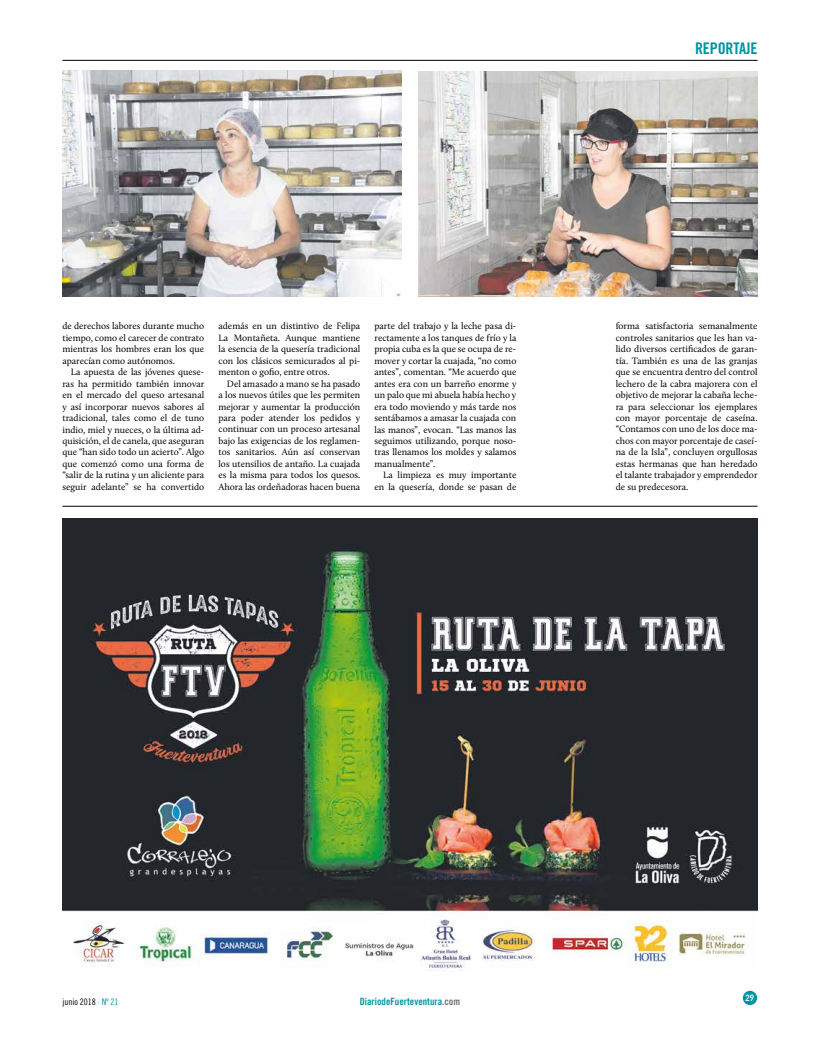
<style>
.page{position:relative;width:820px;height:1049px;background:#fff}
.page>*{position:absolute;margin:0;border:0;box-sizing:border-box;transform-origin:0 0}
.t1{font:16px "Trade Gothic LT Std Bd Cn 20";letter-spacing:-.01em;color:#0093a2}
.t2{font:10px "Trade Gothic LT Std Bd Cn 20";color:#0093a2}
.t3{font:9.5px/11.5px "Calluna";color:#000;text-align:justify}
.t4{font:9px "Trade Gothic LT Std Cn 18";color:#000}
.t5{font:9px "DIN Mittelschrift Std";color:#fff}
.s1{color:#0093a2}
.s2{color:#706f6f}
</style>
<div class="page">
<hr style="left:62px;top:60px;width:695px;height:1px;background:#000">
<div style="left:742px;top:991px;width:14px;height:14px;background:#0093a2;border-radius:50%"></div>
<hr style="left:62px;top:506px;width:695px;height:1px;background:#000">
<img style="left:418px;top:72px;width:339px;height:225px">
<img style="left:62px;top:71px;width:339px;height:226px">
<img style="left:62px;top:518px;width:695px;height:454px">
<h1 class="t1" style="left:694px;top:39px;width:64px">REPORTAJE</h1>
<p class="t3" style="left:62px;top:320px;width:143px">de derechos labores durante mucho tiempo, como el carecer de contrato mientras los hombres eran los que aparecían como autónomos.</p>
<p class="t3" style="left:62px;top:366px;width:143px;text-indent:9px">La apuesta de las jóvenes quese&shy;ras ha permitido también innovar en el mercado del queso artesanal y así incorporar nuevos sabores al tradicional, tales como el de tuno indio, miel y nueces, o la última ad&shy;quisición, el de canela, que aseguran que “han sido todo un acierto”. Algo que comenzó como una forma de “salir de la rutina y un aliciente para seguir adelante” se ha convertido</p>
<p class="t3" style="left:218px;top:320px;width:143px">además en un distintivo de Felipa La Montañeta. Aunque mantiene la esencia de la quesería tradicional con los clásicos semicurados al pi&shy;menton o gofio, entre otros.</p>
<p class="t3" style="left:218px;top:378px;width:143px;text-indent:9px">Del amasado a mano se ha pasado a los nuevos útiles que les permiten mejorar y aumentar la producción para poder atender los pedidos y continuar con un proceso artesanal bajo las exigencias de los reglamen&shy;tos sanitarios. Aún así conservan los utensilios de antaño. La cuajada es la misma para todos los quesos.<br>Ahora las ordeñadoras hacen buena</p>
<p class="t3" style="left:374px;top:320px;width:143px">parte del trabajo y la leche pasa di&shy;rectamente a los tanques de frío y la propia cuba es la que se ocupa de re&shy;mover y cortar la cuajada, “no como antes”, comentan. “Me acuerdo que antes era con un barreño enorme y un palo que mi abuela había hecho y era todo moviendo y más tarde nos sentábamos a amasar la cuajada con las manos”, evocan. “Las manos las seguimos utilizando, porque noso&shy;tras llenamos los moldes y salamos manualmente”.</p>
<p class="t3" style="left:374px;top:469px;width:143px;text-align:right">La limpieza es muy importante en la quesería, donde se pasan de</p>
<p class="t3" style="left:615px;top:320px;width:143px">forma satisfactoria semanalmente controles sanitarios que les han va&shy;lido diversos certificados de garan&shy;tía. También es una de las granjas que se encuentra dentro del control lechero de la cabra majorera con el objetivo de mejorar la cabaña leche&shy;ra para seleccionar los ejemplares con mayor porcentaje de caseína. “Contamos con uno de los doce ma&shy;chos con mayor porcentaje de caseí&shy;na de la Isla”, concluyen orgullosas estas hermanas que han heredado el talante trabajador y emprendedor de su predecesora.</p>
<p class="t4" style="left:62px;top:996px;width:58px">junio 2018 <span class="s1">· Nº 21</span></p>
<p class="t2" style="left:360px;top:995px;width:101px">DiariodeFuerteventura<span class="s2">.com</span></p>
<p class="t5" style="left:745px;top:993px;width:10px">29</p>
</div>
